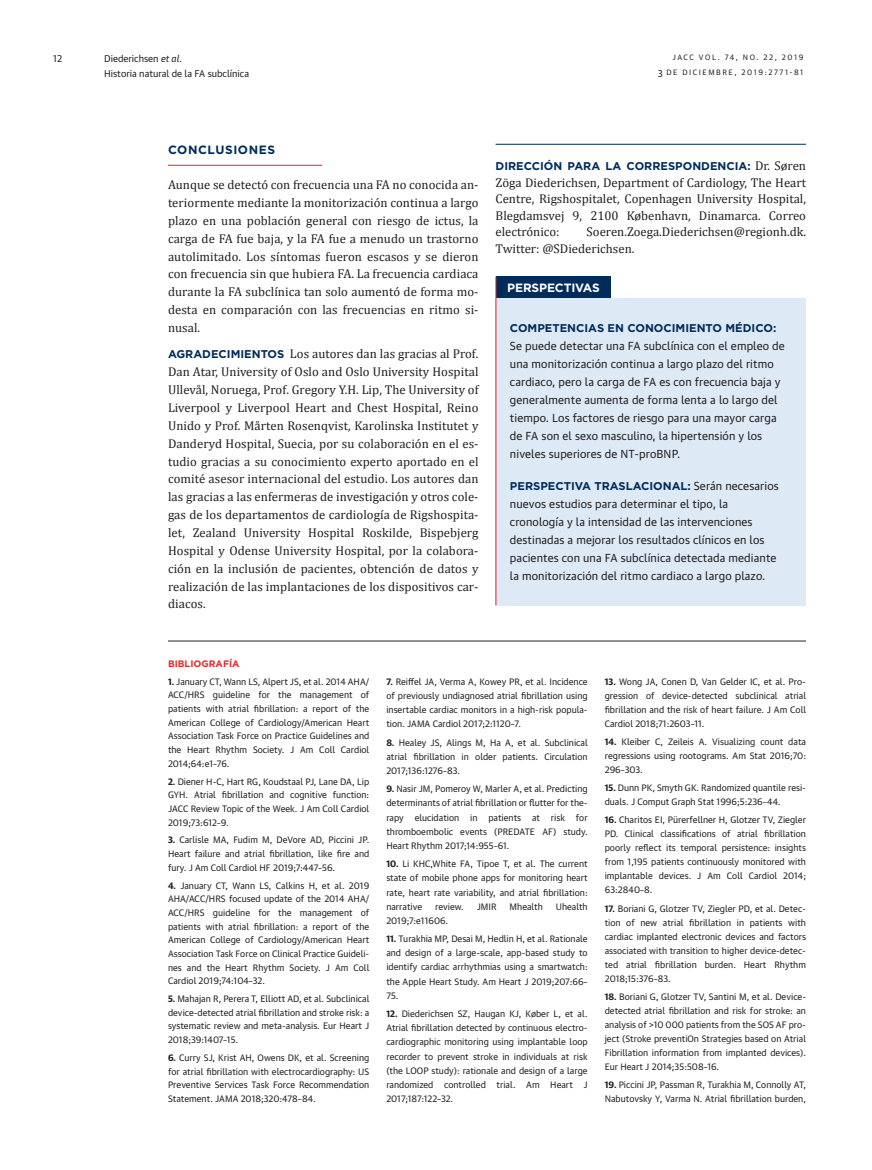
<style>
.page{position:relative;width:872px;height:1170px;background:#fff}
.page>*{position:absolute;margin:0;border:0;box-sizing:border-box;transform-origin:0 0}
.t1{font:12.75px/17.9px "Cambria";color:#221f1f;text-align:justify}
.t2{font:700 12px "Gotham";letter-spacing:.05em;color:#002c5b}
.t3{font:700 12px "Gotham";letter-spacing:-.01em;color:#fff}
.t4{font:11.25px/18px "Guardian Text Sans";letter-spacing:.01em;color:#221f1f}
.t5{font:700 11.25px "Gotham";color:#002c5b}
.t6{font:9.45px "Guardian Text Sans";color:#221f1f}
.t7{font:700 9.3px "Gotham";color:#e12a2c}
.t8{font:9px/13.6px "Guardian Text Sans";color:#221f1f;text-align:justify}
.t9{font:7.5px "Guardian Text Sans";letter-spacing:.205em;color:#221f1f}
.s1{font-style:italic}
.s2{font-size:9.45px}
.s3{font-family:"Gotham";font-weight:700;font-size:11.25px;color:#002c5b}
.s4{font-family:"Cambria";font-weight:400;font-size:12.75px;color:#221f1f}
.s5{font-family:"Guardian Text Sans";font-weight:400;color:#221f1f}
.s6{font-weight:700}
</style>
<div class="page">
<hr style="left:168px;top:165px;width:154px;height:1px;background:#e12a2c">
<hr style="left:495px;top:144px;width:311px;height:1px;background:#002c5b">
<div style="left:496px;top:276px;width:115px;height:22px;background:#002c5b"></div>
<div style="left:496px;top:298px;width:310px;height:307px;background:#dee9f6"></div>
<svg style="left:495px;top:276px;width:1px;height:22px"></svg>
<hr style="left:495px;top:298px;width:1px;height:307px;background:#e12a2c">
<hr style="left:168px;top:640px;width:638px;height:1px;background:#221f1f">
<p class="t6" style="left:53px;top:53px;width:11px">12</p>
<p class="t6" style="left:104px;top:53px;width:80px">Diederichsen <span class="s1">et al.</span></p>
<p class="t9" style="left:672px;top:53px;width:132px">JACC VOL. 74, NO. 22, 2019</p>
<p class="t6" style="left:104px;top:68px;width:146px">Historia natural de la FA subclínica</p>
<p class="t9" style="left:658px;top:68px;width:147px"><span class="s2">3</span> DE DICIEMBRE, 2019:2771-81</p>
<h2 class="t2" style="left:168px;top:143px;width:109px">CONCLUSIONES</h2>
<p class="t1" style="left:168px;top:176px;width:312px">Aunque se detectó con frecuencia una FA no conocida an&shy;teriormente mediante la monitorización continua a largo plazo en una población general con riesgo de ictus, la carga de FA fue baja, y la FA fue a menudo un trastorno autolimitado. Los síntomas fueron escasos y se dieron con frecuencia sin que hubiera FA. La frecuencia cardiaca durante la FA subclínica tan solo aumentó de forma mo&shy;desta en comparación con las frecuencias en ritmo si&shy;nusal.</p>
<p class="t1" style="left:168px;top:345px;width:312px"><span class="s3">AGRADECIMIENTOS</span> Los autores dan las gracias al Prof.<br>Dan Atar, University of Oslo and Oslo University Hospital Ullevål, Noruega, Prof. Gregory Y.H. Lip, The University of Liverpool y Liverpool Heart and Chest Hospital, Reino Unido y Prof. Mårten Rosenqvist, Karolinska Institutet y Danderyd Hospital, Suecia, por su colaboración en el es&shy;tudio gracias a su conocimiento experto aportado en el comité asesor internacional del estudio. Los autores dan las gracias a las enfermeras de investigación y otros cole&shy;gas de los departamentos de cardiología de Rigshospita&shy;let, Zealand University Hospital Roskilde, Bispebjerg Hospital y Odense University Hospital, por la colabora&shy;ción en la inclusión de pacientes, obtención de datos y realización de las implantaciones de los dispositivos car&shy;diacos.</p>
<p class="t5" style="left:495px;top:160px;width:312px">DIRECCIÓN PARA LA CORRESPONDENCIA: <span class="s4">Dr. Søren</span></p>
<h1 class="t1" style="left:495px;top:174px;width:312px;line-height:16.5px">Zöga Diederichsen, Department of Cardiology, The Heart Centre, Rigshospitalet, Copenhagen University Hospital, Blegdamsvej 9, 2100 København, Dinamarca. Correo electrónico:</h1>
<h1 class="t1" style="left:495px;top:223px;width:312px;line-height:16.5px;text-indent:91px">Soeren.Zoega.Diederichsen@regionh.dk.<br>Twitter: @SDiederichsen.</h1>
<h2 class="t3" style="left:507px;top:281px;width:94px">PERSPECTIVAS</h2>
<p class="t5" style="left:510px;top:322px;width:268px">COMPETENCIAS EN CONOCIMIENTO MÉDICO:</p>
<p class="t4" style="left:510px;top:337px;width:276px">Se puede detectar una FA subclínica con el empleo de una monitorización continua a largo plazo del ritmo cardiaco, pero la carga de FA es con frecuencia baja y generalmente aumenta de forma lenta a lo largo del tiempo. Los factores de riesgo para una mayor carga de FA son el sexo masculino, la hipertensión y los niveles superiores de NT-proBNP.</p>
<p class="t5" style="left:510px;top:479px;width:270px">PERSPECTIVA TRASLACIONAL: <span class="s5">Serán necesarios</span></p>
<p class="t4" style="left:510px;top:494px;width:268px">nuevos estudios para determinar el tipo, la cronología y la intensidad de las intervenciones destinadas a mejorar los resultados clínicos en los pacientes con una FA subclínica detectada mediante la monitorización del ritmo cardiaco a largo plazo.</p>
<p class="t7" style="left:168px;top:658px;width:73px">BIBLIOGRAFÍA</p>
<p class="t8" style="left:168px;top:674px;width:203px"><span class="s6">1.</span> January CT, Wann LS, Alpert JS, et al. 2014 AHA/ ACC/HRS guideline for the management of patients with atrial fibrillation: a report of the American College of Cardiology/American Heart Association Task Force on Practice Guidelines and the Heart Rhythm Society. J Am Coll Cardiol 2014;64:e1–76.</p>
<p class="t8" style="left:168px;top:774px;width:203px"><span class="s6">2.</span> Diener H-C, Hart RG, Koudstaal PJ, Lane DA, Lip GYH. Atrial fibrillation and cognitive function:<br>JACC Review Topic of the Week. J Am Coll Cardiol 2019;73:612–9.</p>
<p class="t8" style="left:168px;top:833px;width:203px"><span class="s6">3.</span> Carlisle MA, Fudim M, DeVore AD, Piccini JP.<br>Heart failure and atrial fibrillation, like fire and fury. J Am Coll Cardiol HF 2019;7:447–56.</p>
<p class="t8" style="left:168px;top:878px;width:203px"><span class="s6">4.</span> January CT, Wann LS, Calkins H, et al. 2019<br>AHA/ACC/HRS focused update of the 2014 AHA/ ACC/HRS guideline for the management of patients with atrial fibrillation: a report of the American College of Cardiology/American Heart Association Task Force on Clinical Practice Guideli&shy;nes and the Heart Rhythm Society. J Am Coll Cardiol 2019;74:104–32.</p>
<p class="t8" style="left:168px;top:991px;width:203px"><span class="s6">5.</span> Mahajan R, Perera T, Elliott AD, et al. Subclinical device-detected atrial fibrillation and stroke risk: a systematic review and meta-analysis. Eur Heart J 2018;39:1407–15.</p>
<p class="t8" style="left:168px;top:1050px;width:203px"><span class="s6">6.</span> Curry SJ, Krist AH, Owens DK, et al. Screening for atrial fibrillation with electrocardiography: US Preventive Services Task Force Recommendation Statement. JAMA 2018;320:478–84.</p>
<p class="t8" style="left:386px;top:674px;width:203px;line-height:14.1px"><span class="s6">7.</span> Reiffel JA, Verma A, Kowey PR, et al. Incidence of previously undiagnosed atrial fibrillation using insertable cardiac monitors in a high-risk popula&shy;tion. JAMA Cardiol 2017;2:1120–7.</p>
<p class="t8" style="left:386px;top:735px;width:203px;line-height:14.1px"><span class="s6">8.</span> Healey JS, Alings M, Ha A, et al. Subclinical atrial fibrillation in older patients. Circulation 2017;136:1276–83.</p>
<p class="t8" style="left:386px;top:782px;width:203px;line-height:14.1px"><span class="s6">9.</span> Nasir JM, Pomeroy W, Marler A, et al. Predicting determinants of atrial fibrillation or flutter for the&shy;rapy elucidation in patients at risk for thromboembolic events (PREDATE AF) study.<br>Heart Rhythm 2017;14:955–61.</p>
<p class="t8" style="left:386px;top:856px;width:203px;line-height:14.1px"><span class="s6">10.</span> Li KHC,White FA, Tipoe T, et al. The current state of mobile phone apps for monitoring heart rate, heart rate variability, and atrial fibrillation: narrative</p>
<p class="t8" style="left:435px;top:899px;width:30px">review.</p>
<p class="t8" style="left:477px;top:899px;width:21px">JMIR</p>
<p class="t8" style="left:509px;top:899px;width:35px">Mhealth</p>
<p class="t8" style="left:556px;top:899px;width:33px">Uhealth</p>
<p class="t8" style="left:386px;top:913px;width:63px">2019;7:e11606.</p>
<p class="t8" style="left:386px;top:931px;width:203px;line-height:14.1px"><span class="s6">11.</span> Turakhia MP, Desai M, Hedlin H, et al. Rationale and design of a large-scale, app-based study to identify cardiac arrhythmias using a smartwatch: the Apple Heart Study. Am Heart J 2019;207:66– 75.</p>
<p class="t8" style="left:386px;top:1006px;width:203px;line-height:14.1px"><span class="s6">12.</span> Diederichsen SZ, Haugan KJ, Køber L, et al.<br>Atrial fibrillation detected by continuous electro&shy;cardiographic monitoring using implantable loop recorder to prevent stroke in individuals at risk (the LOOP study): rationale and design of a large randomized controlled trial. Am Heart J 2017;187:122–32.</p>
<p class="t8" style="left:604px;top:674px;width:203px"><span class="s6">13.</span> Wong JA, Conen D, Van Gelder IC, et al. Pro&shy;gression of device-detected subclinical atrial fibrillation and the risk of heart failure. J Am Coll Cardiol 2018;71:2603–11.</p>
<p class="t8" style="left:604px;top:734px;width:203px"><span class="s6">14.</span> Kleiber C, Zeileis A. Visualizing count data regressions using rootograms. Am Stat 2016;70:<br>296–303.</p>
<p class="t8" style="left:604px;top:781px;width:203px"><span class="s6">15.</span> Dunn PK, Smyth GK. Randomized quantile resi&shy;duals. J Comput Graph Stat 1996;5:236–44.</p>
<p class="t8" style="left:604px;top:813px;width:203px"><span class="s6">16.</span> Charitos EI, Pürerfellner H, Glotzer TV, Ziegler PD. Clinical classifications of atrial fibrillation poorly reflect its temporal persistence: insights from 1,195 patients continuously monitored with implantable devices. J Am Coll Cardiol 2014; 63:2840–8.</p>
<p class="t8" style="left:604px;top:901px;width:203px"><span class="s6">17.</span> Boriani G, Glotzer TV, Ziegler PD, et al. Detec&shy;tion of new atrial fibrillation in patients with cardiac implanted electronic devices and factors associated with transition to higher device-detec&shy;ted atrial fibrillation burden. Heart Rhythm 2018;15:376–83.</p>
<p class="t8" style="left:604px;top:989px;width:203px"><span class="s6">18.</span> Boriani G, Glotzer TV, Santini M, et al. Device&shy;detected atrial fibrillation and risk for stroke: an analysis of &gt;10 000 patients from the SOS AF pro&shy;ject (Stroke preventiOn Strategies based on Atrial Fibrillation information from implanted devices).<br>Eur Heart J 2014;35:508–16.</p>
<p class="t8" style="left:604px;top:1077px;width:203px"><span class="s6">19.</span> Piccini JP, Passman R, Turakhia M, Connolly AT,<br>Nabutovsky Y, Varma N. Atrial fibrillation burden,</p>
</div>
